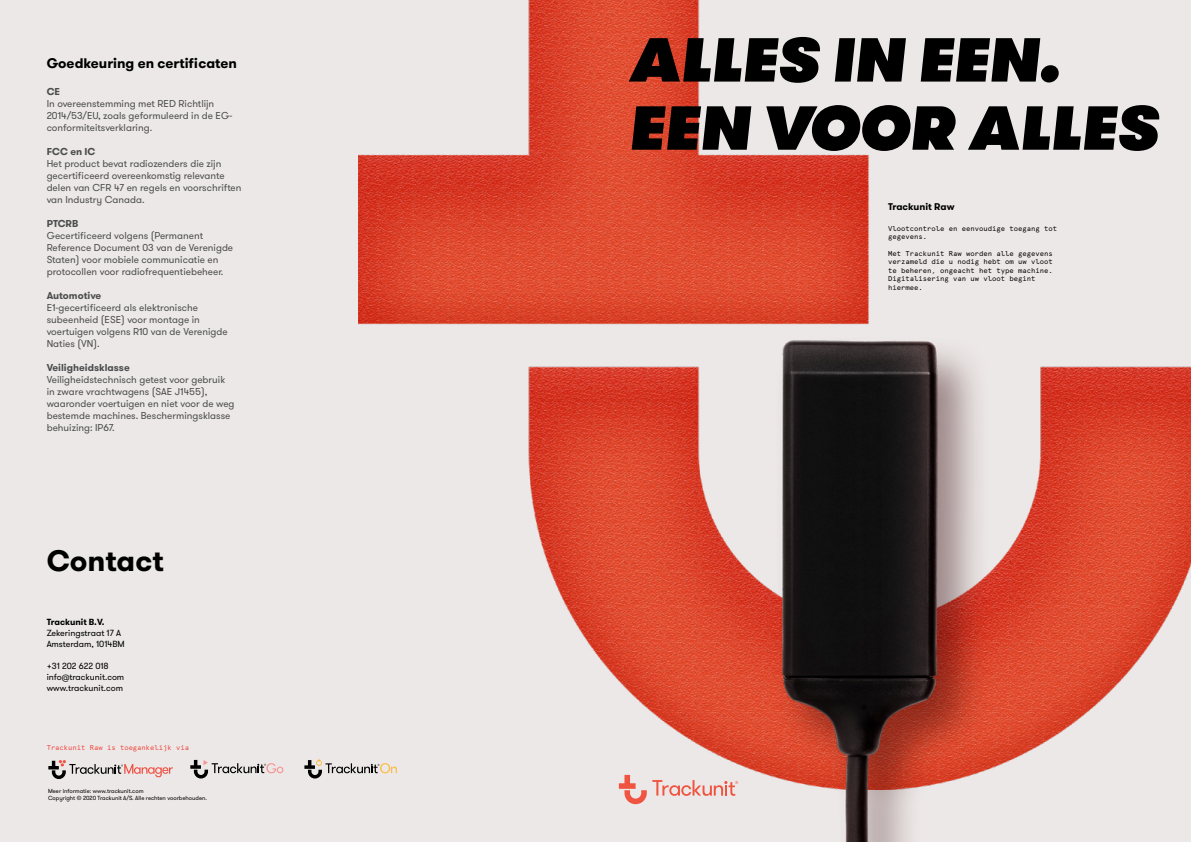
<style>
.page{position:relative;width:1191px;height:842px;background:#ece8e7}
.page>*{position:absolute;margin:0;border:0;box-sizing:border-box;transform-origin:0 0}
.t1{font:italic 800 62px/68.1px "GT Walsheim";letter-spacing:-.005em;color:#000}
.t2{font:700 29.5px "GT Walsheim";color:#000}
.t3{font:700 13.9px "GT Walsheim";color:#000}
.t4{font:10px/12px "GT Walsheim";color:#4d4d4f}
.t5{font:700 10px "GT Walsheim";color:#4d4d4f}
.t6{font:700 9.7px "GT Walsheim";color:#000}
.t7{font:8.9px/10.7px "GT Walsheim";color:#000}
.t8{font:700 8.9px "GT Walsheim";color:#000}
.t9{font:7px/8.4px "Apercu Pro Mono";color:#000}
.t10{font:7px "Apercu Pro Mono";color:#ef463d}
.t11{font:5.9px/7.1px "GT Walsheim";color:#000}
</style>
<div class="page">
<img style="left:359px;top:0;width:832px;height:637px">
<img style="left:560px;top:313px;width:595px;height:529px">
<svg style="left:304px;top:759px;width:93px;height:19px"></svg>
<svg style="left:619px;top:775px;width:119px;height:29px"></svg>
<svg style="left:48px;top:760px;width:125px;height:19px"></svg>
<svg style="left:190px;top:760px;width:93px;height:18px"></svg>
<h3 class="t3" style="left:47px;top:54px;width:192px">Goedkeuring en certificaten</h3>
<p class="t5" style="left:47px;top:85px;width:15px">CE</p>
<p class="t4" style="left:47px;top:97px;width:187px">In overeenstemming met RED Richtlijn<br>2014/53/EU, zoals geformuleerd in de EG&shy;conformiteitsverklaring.</p>
<p class="t5" style="left:47px;top:145px;width:50px">FCC en IC</p>
<p class="t4" style="left:47px;top:157px;width:196px">Het product bevat radiozenders die zijn gecertificeerd overeenkomstig relevante delen van CFR 47 en regels en voorschriften van Industry Canada.</p>
<p class="t5" style="left:47px;top:217px;width:33px">PTCRB</p>
<p class="t4" style="left:47px;top:229px;width:188px">Gecertificeerd volgens (Permanent Reference Document 03 van de Verenigde Staten) voor mobiele communicatie en protocollen voor radiofrequentiebeheer.</p>
<p class="t5" style="left:47px;top:289px;width:56px">Automotive</p>
<p class="t4" style="left:47px;top:301px;width:183px">E1-gecertificeerd als elektronische subeenheid (ESE) voor montage in voertuigen volgens R10 van de Verenigde<br>Naties (VN).</p>
<p class="t5" style="left:47px;top:361px;width:85px">Veiligheidsklasse</p>
<p class="t4" style="left:47px;top:373px;width:189px">Veiligheidstechnisch getest voor gebruik in zware vrachtwagens (SAE J1455), waaronder voertuigen en niet voor de weg bestemde machines. Beschermingsklasse behuizing: IP67.</p>
<h2 class="t2" style="left:47px;top:541px;width:118px">Contact</h2>
<p class="t8" style="left:47px;top:616px;width:59px">Trackunit B.V.</p>
<p class="t7" style="left:47px;top:628px;width:80px">Zekeringstraat 17 A<br>Amsterdam, 1014BM</p>
<p class="t7" style="left:47px;top:661px;width:79px">+31 202 622 018 info@trackunit.com www.trackunit.com</p>
<p class="t10" style="left:47px;top:742px;width:144px">Trackunit Raw is toegankelijk via</p>
<p class="t11" style="left:48px;top:787px;width:160px">Meer informatie: www.trackunit.com<br>Copyright © 2020 Trackunit A/S. Alle rechten voorbehouden.</p>
<h1 class="t1" style="left:628px;top:26px;width:531px">ALLES IN EEN.<br>EEN VOOR ALLES</h1>
<p class="t6" style="left:888px;top:201px;width:68px">Trackunit Raw</p>
<p class="t9" style="left:888px;top:224px;width:171px">Vlootcontrole en eenvoudige toegang tot gegevens.</p>
<p class="t9" style="left:888px;top:249px;width:166px">Met Trackunit Raw worden alle gegevens verzameld die u nodig hebt om uw vloot te beheren, ongeacht het type machine.<br>Digitalisering van uw vloot begint hiermee.</p>
</div>
